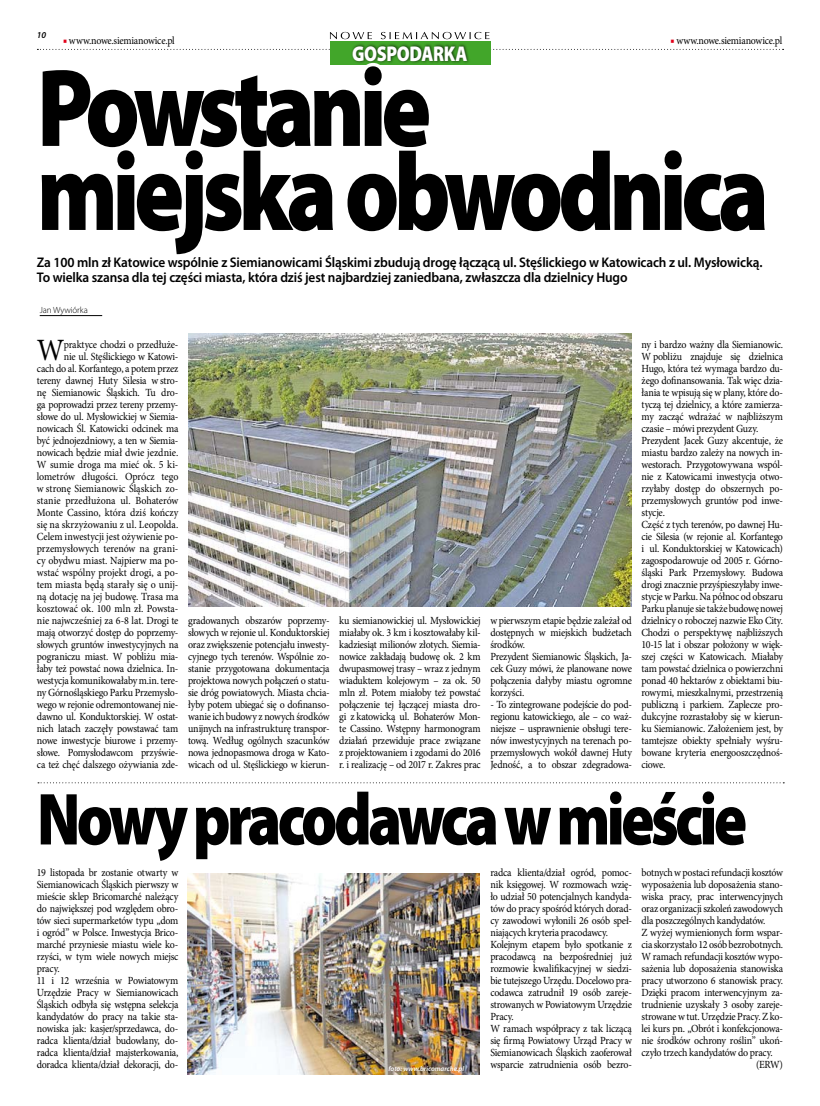
<style>
.page{position:relative;width:820px;height:1106px;background:#fff}
.page>*{position:absolute;margin:0;border:0;box-sizing:border-box;transform-origin:0 0}
.t1{font:900 111.6px/84px "Myriad Pro";letter-spacing:-.06em;color:#000;scale:.83 1}
.t2{font:900 74.3px "Myriad Pro";letter-spacing:-.06em;color:#000;scale:.83 1}
.t3{font:31px "Minion Pro";color:#000;scale:.92 1}
.t4{font:900 21.4px "Myriad Pro";letter-spacing:-.02em;color:#fff;scale:.83 1}
.t5{font:600 14px/14.8px "Myriad Pro";letter-spacing:-.01em;color:#000;scale:.95 1}
.t6{font:10.9px/12px "Minion Pro";letter-spacing:-.02em;color:#000;scale:.92 1}
.t7{font:300 9px "Myriad Pro";letter-spacing:-.005em;color:#000}
.t8{font:italic 600 9px "Myriad Pro";color:#000}
.t9{font:italic 600 7px "Myriad Pro";color:#fff}
.s1{color:#e2001a}
</style>
<div class="page">
<svg style="left:37px;top:49px;width:746px;height:1px"></svg>
<svg style="left:330px;top:32px;width:159px;height:7px"></svg>
<div style="left:330px;top:41px;width:160px;height:24px;background:#42a62a"></div>
<div style="left:350px;top:43px;width:120px;height:22px;background:#000;opacity:.75"></div>
<svg style="left:350px;top:59px;width:141px;height:6px"></svg>
<hr style="left:40px;top:315px;width:62px;height:1px;background:#000">
<svg style="left:38px;top:782px;width:745px;height:1px"></svg>
<img style="left:187px;top:873px;width:292px;height:201px">
<img style="left:188px;top:333px;width:443px;height:274px">
<p class="t8" style="left:37px;top:29px;width:11px">10</p>
<p class="t6" style="left:63px;top:34px;width:123px"><span class="s1">■</span> www.nowe.siemianowice.pl</p>
<p class="t6" style="left:670px;top:34px;width:123px"><span class="s1">■</span> www.nowe.siemianowice.pl</p>
<h3 class="t4" style="left:352px;top:39px;width:140px">GOSPODARKA</h3>
<h1 class="t1" style="left:37px;top:62px;width:883px">Powstanie<br>miejska obwodnica</h1>
<p class="t5" style="left:37px;top:255px;width:765px">Za 100 mln zł Katowice wspólnie z Siemianowicami Śląskimi zbudują drogę łączącą ul. Stęślickiego w Katowicach z ul. Mysłowicką.<br>To wielka szansa dla tej części miasta, która dziś jest najbardziej zaniedbana, zwłaszcza dla dzielnicy Hugo</p>
<p class="t7" style="left:40px;top:304px;width:50px">Jan Wywiórka</p>
<h3 class="t3" style="left:37px;top:329px;width:32px">W</h3>
<p class="t6" style="left:37px;top:339px;width:155px;text-align:right">praktyce chodzi o przedłuże-<br>nie ul. Stęślickiego w Katowi-<br>cach do al. Korfantego, a potem przez tereny dawnej Huty Silesia w stro&shy;nę Siemianowic Śląskich. Tu dro&shy;ga poprowadzi przez tereny przemy&shy;słowe do ul. Mysłowickiej w Siemia&shy;nowicach Śl. Katowicki odcinek ma być jednojezdniowy, a ten w Siemia&shy;nowicach będzie miał dwie jezdnie.<br>W sumie droga ma mieć ok. 5 ki&shy;lometrów długości. Oprócz tego w stronę Siemianowic Śląskich zo&shy;stanie przedłużona ul. Bohaterów Monte Cassino, która dziś kończy się na skrzyżowaniu z ul. Leopolda.<br>Celem inwestycji jest ożywienie po&shy;przemysłowych terenów na grani&shy;cy obydwu miast. Najpierw ma po&shy;wstać wspólny projekt drogi, a po&shy;tem miasta będą starały się o unij&shy;ną dotację na jej budowę. Trasa ma kosztować ok. 100 mln zł. Powsta&shy;nie najwcześniej za 6-8 lat. Drogi te mają otworzyć dostęp do poprzemy&shy;słowych gruntów inwestycyjnych na pograniczu miast. W pobliżu mia&shy;łaby też powstać nowa dzielnica. In&shy;westycja komunikowałaby m.in. tere&shy;ny Górnośląskiego Parku Przemysło&shy;wego w rejonie odremontowanej nie&shy;dawno ul. Konduktorskiej. W ostat&shy;nich latach zaczęły powstawać tam nowe inwestycje biurowe i przemy&shy;słowe. Pomysłodawcom przyświe&shy;ca też chęć dalszego ożywiania zde-</p>
<p class="t6" style="left:641px;top:339px;width:155px">ny i bardzo ważny dla Siemianowic.<br>W pobliżu znajduje się dzielnica Hugo, która też wymaga bardzo du&shy;żego dofinansowania. Tak więc dzia&shy;łania te wpisują się w plany, które do&shy;tyczą tej dzielnicy, a które zamierza&shy;my zacząć wdrażać w najbliższym czasie – mówi prezydent Guzy.<br>Prezydent Jacek Guzy akcentuje, że miastu bardzo zależy na nowych in&shy;westorach. Przygotowywana wspól&shy;nie z Katowicami inwestycja otwo&shy;rzyłaby dostęp do obszernych po&shy;przemysłowych gruntów pod inwe&shy;stycje.<br>Część z tych terenów, po dawnej Hu&shy;cie Silesia (w rejonie al. Korfantego i ul. Konduktorskiej w Katowicach) zagospodarowuje od 2005 r. Górno&shy;śląski Park Przemysłowy. Budowa drogi znacznie przyśpieszyłaby inwe&shy;stycje w Parku. Na północ od obszaru Parku planuje sie także budowę nowej dzielnicy o roboczej nazwie Eko City.<br>Chodzi o perspektywę najbliższych 10-15 lat i obszar położony w więk&shy;szej części w Katowicach. Miałaby tam powstać dzielnica o powierzchni ponad 40 hektarów z obiektami biu&shy;rowymi, mieszkalnymi, przestrzenią publiczną i parkiem. Zaplecze pro&shy;dukcyjne rozrastałoby się w kierun&shy;ku Siemianowic. Założeniem jest, by tamtejsze obiekty spełniały wyśru&shy;bowane kryteria energooszczędnoś&shy;ciowe.</p>
<h2 class="t2" style="left:37px;top:769px;width:856px">Nowy pracodawcaw mieście</h2>
<p class="t6" style="left:37px;top:867px;width:155px">19 listopada br zostanie otwarty w Siemianowicach Śląskich pierwszy w mieście sklep Bricomarché należący do największej pod względem obro&shy;tów sieci supermarketów typu „dom i ogród” w Polsce. Inwestycja Brico&shy;marché przyniesie miastu wiele ko&shy;rzyści, w tym wiele nowych miejsc pracy.<br>11 i 12 września w Powiatowym Urzędzie Pracy w Siemianowicach Śląskich odbyła się wstępna selekcja kandydatów do pracy na takie sta&shy;nowiska jak: kasjer/sprzedawca, do&shy;radca klienta/dział budowlany, do&shy;radca klienta/dział majsterkowania, doradca klienta/dział dekoracji, do-</p>
<p class="t6" style="left:490px;top:867px;width:155px">radca klienta/dział ogród, pomoc&shy;nik księgowej. W rozmowach wzię&shy;ło udział 50 potencjalnych kandyda&shy;tów do pracy spośród których dorad&shy;cy zawodowi wyłonili 26 osób speł&shy;niających kryteria pracodawcy.<br>Kolejnym etapem było spotkanie z pracodawcą na bezpośredniej już rozmowie kwalifikacyjnej w siedzi&shy;bie tutejszego Urzędu. Docelowo pra&shy;codawca zatrudnił 19 osób zareje&shy;strowanych w Powiatowym Urzędzie Pracy.<br>W ramach współpracy z tak liczącą się firmą Powiatowy Urząd Pracy w Siemianowicach Śląskich zaoferował wsparcie zatrudnienia osób bezro-</p>
<p class="t6" style="left:641px;top:867px;width:155px">botnych w postaci refundacji kosztów</p>
<p class="t6" style="left:188px;top:615px;width:155px;text-align:justify">gradowanych obszarów poprzemy&shy;słowych w rejonie ul. Konduktorskiej oraz zwiększenie potencjału inwesty&shy;cyjnego tych terenów. Wspólnie zo&shy;stanie przygotowana dokumentacja projektowa nowych połączeń o statu&shy;sie dróg powiatowych. Miasta chcia&shy;łyby potem ubiegać się o dofinanso&shy;wanie ich budowy z nowych środków unijnych na infrastrukturę transpor&shy;tową. Według ogólnych szacunków nowa jednopasmowa droga w Kato&shy;wicach od ul. Stęślickiego w kierun-</p>
<p class="t6" style="left:339px;top:615px;width:155px;text-align:justify">ku siemianowickiej ul. Mysłowickiej miałaby ok. 3 km i kosztowałaby kil&shy;kadziesiąt milionów złotych. Siemia&shy;nowice zakładają budowę ok. 2 km dwupasmowej trasy – wraz z jednym wiaduktem kolejowym – za ok. 50 mln zł. Potem miałoby też powstać połączenie tej łączącej miasta dro&shy;gi z katowicką ul. Bohaterów Mon&shy;te Cassino. Wstępny harmonogram działań przewiduje prace związane z projektowaniem i zgodami do 2016 r. i realizację – od 2017 r. Zakres prac</p>
<p class="t6" style="left:490px;top:615px;width:155px">w pierwszym etapie będzie zależał od dostępnych w miejskich budżetach środków.<br>Prezydent Siemianowic Śląskich, Ja&shy;cek Guzy mówi, że planowane nowe połączenia dałyby miastu ogromne korzyści.</p>
<p class="t6" style="left:490px;top:699px;width:155px;text-align:justify">- To zintegrowane podejście do pod&shy;regionu katowickiego, ale – co waż&shy;niejsze – usprawnienie obsługi tere&shy;nów inwestycyjnych na terenach po&shy;przemysłowych wokół dawnej Huty Jedność, a to obszar zdegradowa-</p>
<p class="t6" style="left:641px;top:879px;width:155px">wyposażenia lub doposażenia stano-</p>
<p class="t6" style="left:641px;top:891px;width:155px">wiska pracy, prac interwencyjnych</p>
<p class="t6" style="left:641px;top:903px;width:155px">oraz organizacji szkoleń zawodowych</p>
<p class="t6" style="left:641px;top:915px;width:136px">dla poszczególnych kandydatów.</p>
<p class="t6" style="left:641px;top:927px;width:155px">Z wyżej wymienionych form wspar-</p>
<p class="t6" style="left:641px;top:939px;width:155px">cia skorzystało 12 osób bezrobotnych.</p>
<p class="t6" style="left:641px;top:951px;width:155px">W ramach refundacji kosztów wypo-</p>
<p class="t6" style="left:641px;top:963px;width:155px">sażenia lub doposażenia stanowiska</p>
<p class="t6" style="left:641px;top:975px;width:155px">pracy utworzono 6 stanowisk pracy.</p>
<p class="t6" style="left:641px;top:987px;width:155px">Dzięki pracom interwencyjnym za-</p>
<p class="t6" style="left:641px;top:999px;width:155px">trudnienie uzyskały 3 osoby zareje-</p>
<p class="t6" style="left:641px;top:1011px;width:155px">strowane w tut. Urzędzie Pracy. Z ko-</p>
<p class="t6" style="left:641px;top:1023px;width:155px">lei kurs pn. „Obrót i konfekcjonowa-</p>
<p class="t6" style="left:641px;top:1035px;width:155px">nie środków ochrony roślin” ukoń-</p>
<p class="t6" style="left:641px;top:1047px;width:144px">czyło trzech kandydatów do pracy.</p>
<p class="t6" style="left:755px;top:1059px;width:31px">(ERW)</p>
<p class="t9" style="left:388px;top:1063px;width:77px">foto: www.bricomarche.pl</p>
</div>
